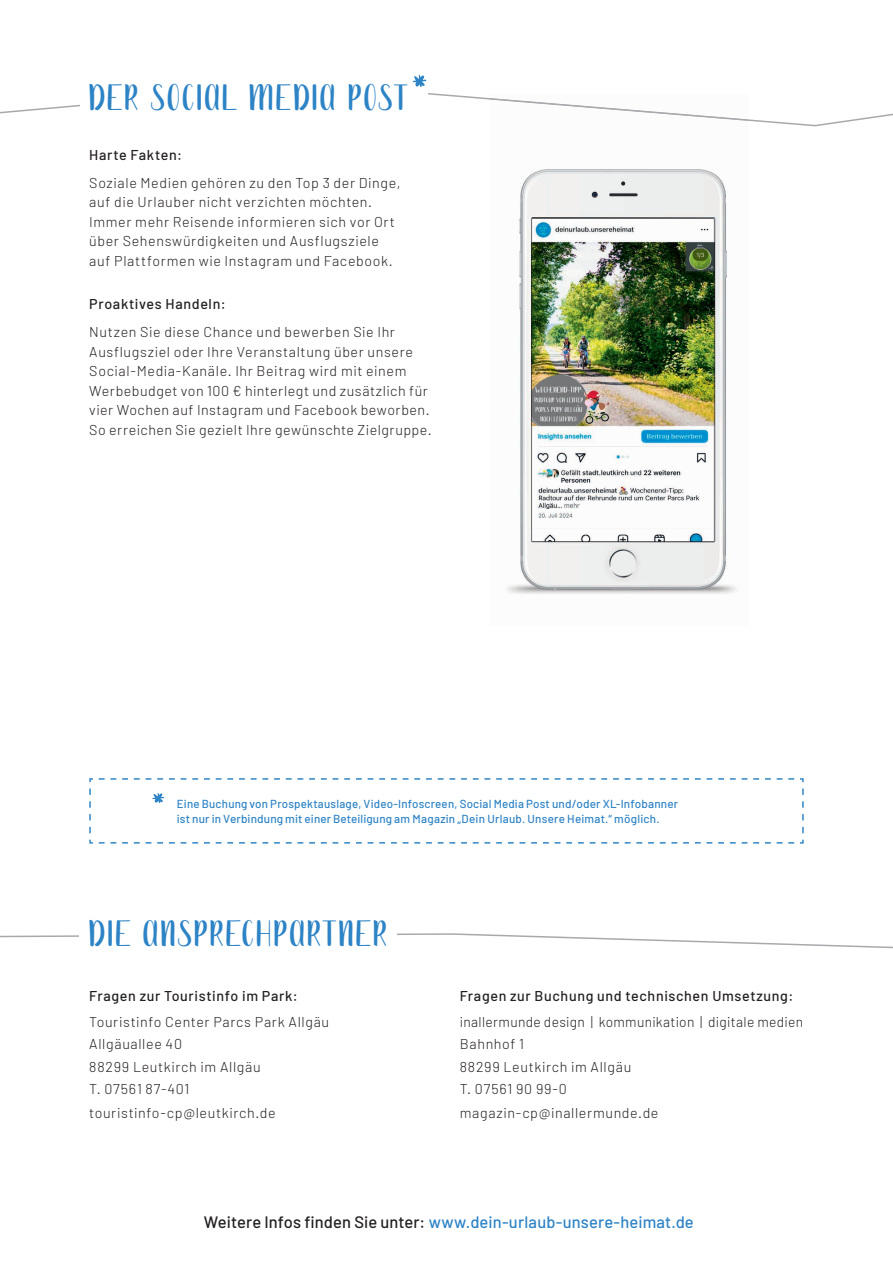
<style>
.page{position:relative;width:893px;height:1263px;background:#fff}
.page>*{position:absolute;margin:0;border:0;box-sizing:border-box;transform-origin:0 0}
.t1{font:36px "Mona";letter-spacing:.035em;color:#2c83c5}
.t2{font:500 16.5px "Barlow";letter-spacing:.005em;color:#2c83c5}
.t3{font:300 14.25px/19.5px "Barlow";letter-spacing:.04em;color:#231f20}
.t4{font:500 14.25px "Barlow";letter-spacing:.045em;color:#231f20}
.t5{font:500 11.7px/14.7px "Barlow";letter-spacing:.015em;color:#2c83c5}
.s1{color:#231f20}
</style>
<div class="page">
<svg style="left:0;top:933px;width:893px;height:15px"></svg>
<div style="left:80px;top:901px;width:317px;height:63px;background:#fff"></div>
<svg style="left:0;top:75px;width:893px;height:51px"></svg>
<svg style="left:89px;top:778px;width:715px;height:65px"></svg>
<svg style="left:152px;top:793px;width:12px;height:10px"></svg>
<img style="left:489px;top:94px;width:259px;height:500px">
<img style="left:489px;top:98px;width:259px;height:23px">
<img style="left:531px;top:218px;width:184px;height:324px">
<h1 class="t1" style="left:88px;top:76px;width:321px">DER SOCIAL MEDIA POST</h1>
<p class="t4" style="left:89px;top:144px;width:94px">Harte Fakten:</p>
<p class="t3" style="left:89px;top:173px;width:313px">Soziale Medien gehören zu den Top 3 der Dinge, auf die Urlauber nicht verzichten möchten.<br>Immer mehr Reisende informieren sich vor Ort über Sehenswürdigkeiten und Ausflugsziele auf Plattformen wie Instagram und Facebook.</p>
<p class="t4" style="left:89px;top:293px;width:138px">Proaktives Handeln:</p>
<p class="t3" style="left:89px;top:322px;width:344px">Nutzen Sie diese Chance und bewerben Sie Ihr Ausflugsziel oder Ihre Veranstaltung über unsere Social-Media-Kanäle. Ihr Beitrag wird mit einem Werbebudget von 100 € hinterlegt und zusätzlich für vier Wochen auf Instagram und Facebook beworben.<br>So erreichen Sie gezielt Ihre gewünschte Zielgruppe.</p>
<p class="t5" style="left:177px;top:795px;width:503px">Eine Buchung von Prospektauslage, Video-Infoscreen, Social Media Post und/oder XL-Infobanner ist nur in Verbindung mit einer Beteiligung am Magazin „Dein Urlaub. Unsere Heimat.“ möglich.</p>
<h1 class="t1" style="left:88px;top:912px;width:300px">DIE ANSPRECHPARTNER</h1>
<p class="t4" style="left:89px;top:985px;width:210px">Fragen zur Touristinfo im Park:</p>
<p class="t3" style="left:89px;top:1010px;width:241px;line-height:22.2px">Touristinfo Center Parcs Park Allgäu<br>Allgäuallee 40<br>88299 Leutkirch im Allgäu<br>T. 07561 87-401</p>
<p class="t3" style="left:89px;top:1102px;width:188px">touristinfo-cp@leutkirch.de</p>
<p class="t4" style="left:460px;top:985px;width:335px">Fragen zur Buchung und technischen Umsetzung:</p>
<p class="t3" style="left:460px;top:1010px;width:345px;line-height:22.2px">inallermunde design | kommunikation | digitale medien<br>Bahnhof 1<br>88299 Leutkirch im Allgäu<br>T. 07561 90 99-0</p>
<p class="t3" style="left:460px;top:1102px;width:200px">magazin-cp@inallermunde.de</p>
<p class="t2" style="left:204px;top:1210px;width:491px"><span class="s1">Weitere Infos finden Sie unter:</span> www.dein-urlaub-unsere-heimat.de</p>
</div>
